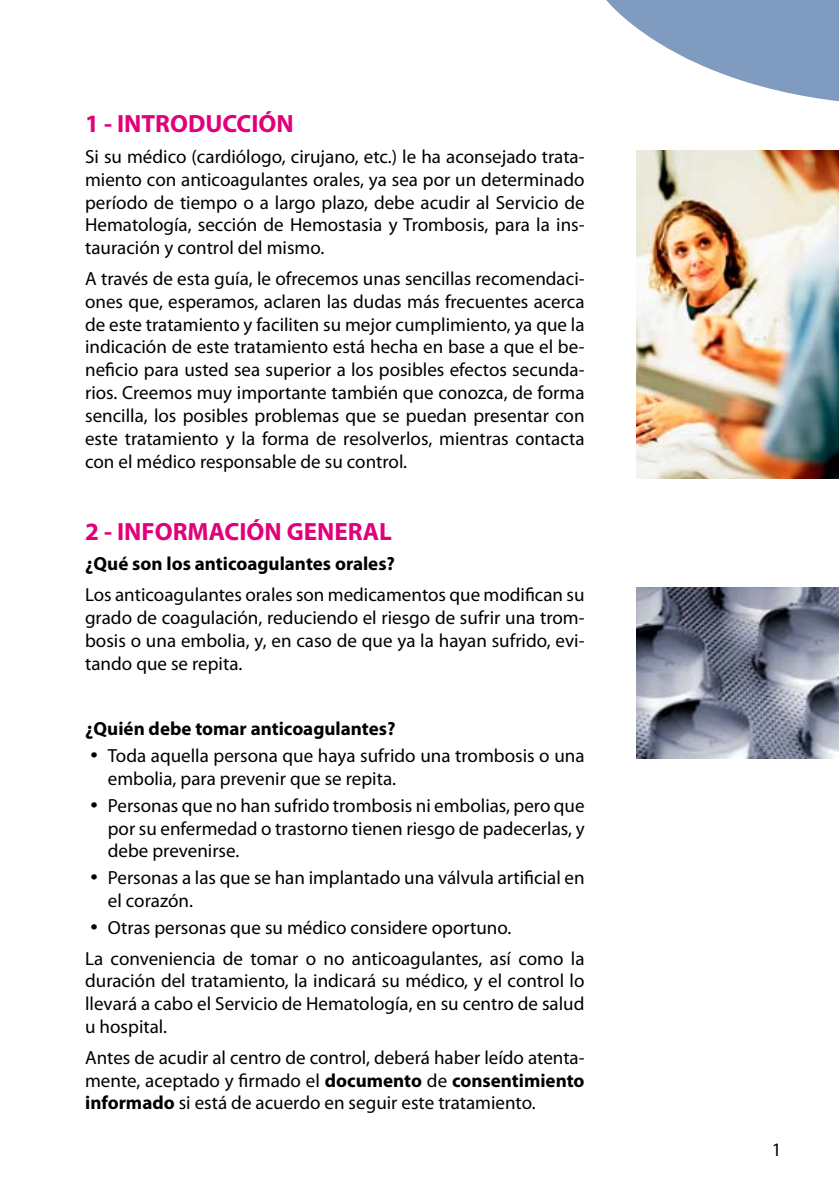
<style>
.page{position:relative;width:840px;height:1191px;background:#fff}
.page>*{position:absolute;margin:0;border:0;box-sizing:border-box;transform-origin:0 0}
.t1{font:700 25px "Myriad Pro";color:#e2007a}
.t2{font:19px/22.8px "Myriad Pro";color:#000;text-align:justify}
.t3{font:700 19px "Myriad Pro";color:#000}
.s1{font-weight:700}
</style>
<div class="page">
<img style="left:636px;top:150px;width:202px;height:328px">
<img style="left:636px;top:587px;width:202px;height:172px">
<svg style="left:607px;top:1px;width:231px;height:101px"></svg>
<h1 class="t1" style="left:85px;top:107px;width:210px">1 - INTRODUCCIÓN</h1>
<p class="t2" style="left:85px;top:145px;width:500px">Si su médico (cardiólogo, cirujano, etc.) le ha aconsejado trata&shy;miento con anticoagulantes orales, ya sea por un determinado período de tiempo o a largo plazo, debe acudir al Servicio de Hematología, sección de Hemostasia y Trombosis, para la ins&shy;tauración y control del mismo.</p>
<p class="t2" style="left:85px;top:267px;width:500px">A través de esta guía, le ofrecemos unas sencillas recomendaci&shy;ones que, esperamos, aclaren las dudas más frecuentes acerca de este tratamiento y faciliten su mejor cumplimiento, ya que la indicación de este tratamiento está hecha en base a que el be&shy;neficio para usted sea superior a los posibles efectos secunda&shy;rios. Creemos muy importante también que conozca, de forma sencilla, los posibles problemas que se puedan presentar con este tratamiento y la forma de resolverlos, mientras contacta con el médico responsable de su control.</p>
<h1 class="t1" style="left:85px;top:515px;width:308px">2 - INFORMACIÓN GENERAL</h1>
<p class="t3" style="left:85px;top:551px;width:311px">¿Qué son los anticoagulantes orales?</p>
<p class="t2" style="left:85px;top:583px;width:500px">Los anticoagulantes orales son medicamentos que modifican su grado de coagulación, reduciendo el riesgo de sufrir una trom&shy;bosis o una embolia, y, en caso de que ya la hayan sufrido, evi&shy;tando que se repita.</p>
<p class="t3" style="left:85px;top:716px;width:312px">¿Quién debe tomar anticoagulantes?</p>
<p class="t2" style="left:108px;top:744px;width:478px;text-indent:-18px">• Toda aquella persona que haya sufrido una trombosis o una embolia, para prevenir que se repita.</p>
<p class="t2" style="left:108px;top:793px;width:478px;text-indent:-18px">• Personas que no han sufrido trombosis ni embolias, pero que por su enfermedad o trastorno tienen riesgo de padecerlas, y debe prevenirse.</p>
<p class="t2" style="left:108px;top:866px;width:478px;text-indent:-18px">• Personas a las que se han implantado una válvula artificial en el corazón.</p>
<p class="t2" style="left:85px;top:911px;width:500px;line-height:30.8px">• Otras personas que su médico considere oportuno.<br>La conveniencia de tomar o no anticoagulantes, así como la</p>
<p class="t2" style="left:85px;top:969px;width:500px">duración del tratamiento, la indicará su médico, y el control lo llevará a cabo el Servicio de Hematología, en su centro de salud u hospital.</p>
<p class="t2" style="left:85px;top:1045px;width:500px">Antes de acudir al centro de control, deberá haber leído atenta&shy;mente, aceptado y firmado el <span class="s1">documento</span> de <span class="s1">consentimiento informado</span> si está de acuerdo en seguir este tratamiento.</p>
<p class="t2" style="left:771px;top:1138px;width:11px">1</p>
</div>
